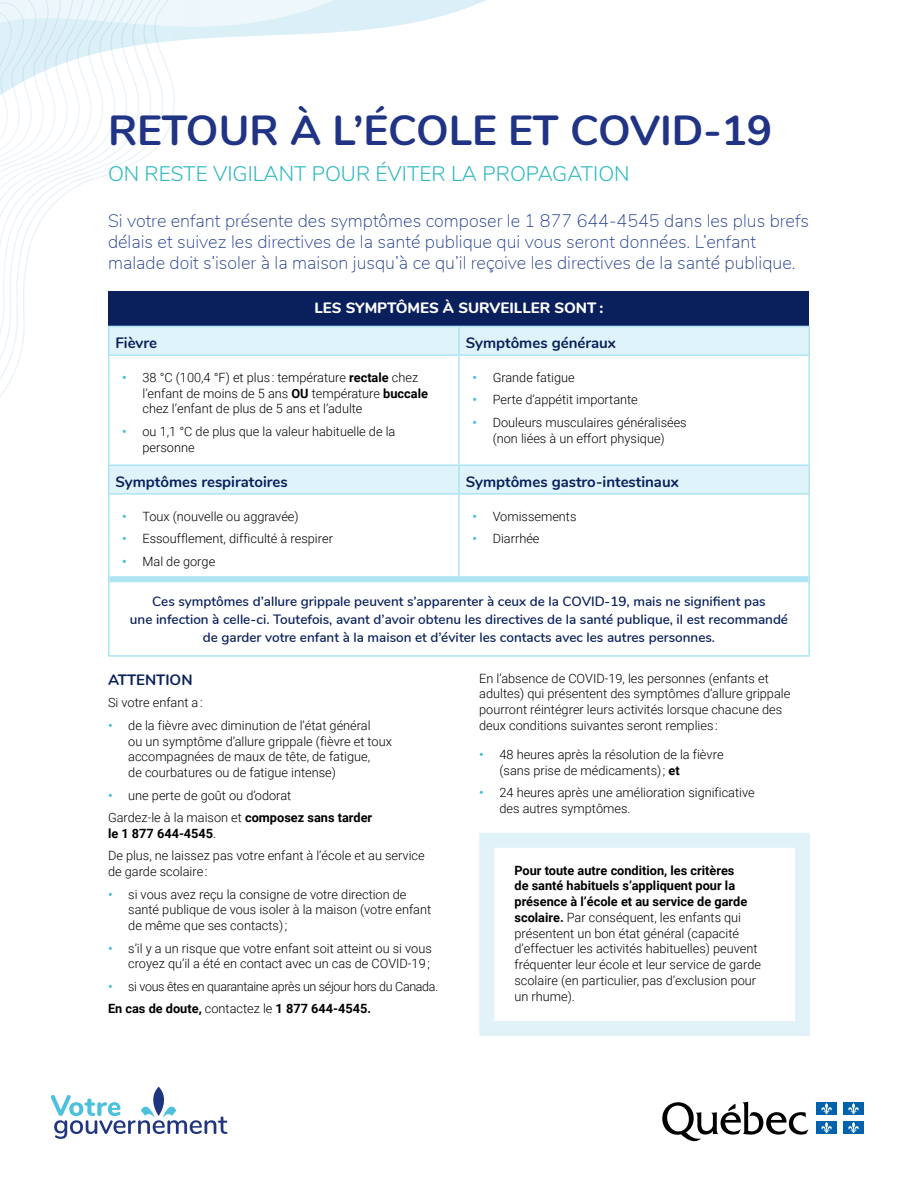
<style>
.page{position:relative;width:918px;height:1188px;background:#fff}
.page>*{position:absolute;margin:0;border:0;box-sizing:border-box;transform-origin:0 0}
.t1{font:700 42px "Nunito";color:#203384}
.t2{font:300 21px "Nunito";color:#2eb8be}
.t3{font:200 18px/21px "Nunito";color:#203d8e}
.t4{font:700 15px "Nunito";color:#09205c}
.t5{font:800 15px "Nunito";color:#fff}
.t6{font:600 13.5px/18px "Nunito";color:#09205c;text-align:center}
.t7{font:300 12.75px/15.8px "Roboto";color:#000}
.t8{font:300 12.75px/22.5px "Roboto";letter-spacing:-.025em;color:#000}
.s1{font-weight:700;color:#4abfdb}
.s2{font-weight:700}
</style>
<div class="page">
<svg style="left:374px;top:0;width:112px;height:29px"></svg>
<svg style="left:196px;top:0;width:178px;height:39px;background:#e5f3f9"></svg>
<svg style="left:175px;top:0;width:13px;height:41px"></svg>
<svg style="left:163px;top:0;width:12px;height:140px"></svg>
<svg style="left:150px;top:0;width:13px;height:154px"></svg>
<svg style="left:138px;top:0;width:12px;height:162px"></svg>
<svg style="left:125px;top:0;width:13px;height:168px"></svg>
<svg style="left:113px;top:0;width:12px;height:173px"></svg>
<svg style="left:101px;top:0;width:12px;height:326px"></svg>
<svg style="left:0;top:0;width:101px;height:397px"></svg>
<div style="left:109px;top:291px;width:700px;height:35px;background:#09205c"></div>
<svg style="left:110px;top:327px;width:698px;height:166px"></svg>
<hr style="left:108px;top:356px;width:2px;height:108px;background:#ace4f3">
<hr style="left:458px;top:356px;width:2px;height:108px;background:#ace4f3">
<hr style="left:808px;top:356px;width:2px;height:108px;background:#ace4f3">
<hr style="left:108px;top:464px;width:351px;height:2px;background:#ace4f3">
<hr style="left:108px;top:466px;width:2px;height:27px;background:#ace4f3">
<hr style="left:459px;top:464px;width:351px;height:2px;background:#ace4f3">
<hr style="left:458px;top:466px;width:2px;height:27px;background:#ace4f3">
<hr style="left:808px;top:466px;width:2px;height:27px;background:#ace4f3">
<hr style="left:108px;top:493px;width:351px;height:2px;background:#ace4f3">
<hr style="left:108px;top:495px;width:2px;height:84px;background:#ace4f3">
<hr style="left:459px;top:493px;width:351px;height:2px;background:#ace4f3">
<hr style="left:458px;top:495px;width:2px;height:81px;background:#ace4f3">
<hr style="left:808px;top:495px;width:2px;height:84px;background:#ace4f3">
<hr style="left:108px;top:326px;width:351px;height:1px;background:#ace4f3">
<hr style="left:108px;top:327px;width:2px;height:27px;background:#ace4f3">
<hr style="left:459px;top:326px;width:351px;height:1px;background:#ace4f3">
<hr style="left:458px;top:327px;width:2px;height:27px;background:#ace4f3">
<hr style="left:808px;top:327px;width:2px;height:27px;background:#ace4f3">
<hr style="left:108px;top:354px;width:351px;height:2px;background:#ace4f3">
<hr style="left:459px;top:354px;width:351px;height:2px;background:#ace4f3">
<div style="left:110px;top:576px;width:349px;height:6px;background:#ace4f3"></div>
<div style="left:459px;top:576px;width:349px;height:6px;background:#ace4f3"></div>
<hr style="left:108px;top:579px;width:2px;height:76px;background:#ace4f3">
<hr style="left:808px;top:579px;width:2px;height:76px;background:#ace4f3">
<hr style="left:108px;top:655px;width:351px;height:2px;background:#ace4f3">
<hr style="left:459px;top:655px;width:351px;height:2px;background:#ace4f3">
<div style="left:479px;top:833px;width:331px;height:203px;border:15px solid #e2f2f9"></div>
<img style="left:52px;top:1087px;width:175px;height:52px">
<img style="left:662px;top:1101px;width:202px;height:41px">
<h1 class="t1" style="left:108px;top:99px;width:666px">RETOUR À L’ÉCOLE ET COVID-19</h1>
<h2 class="t2" style="left:108px;top:158px;width:523px">ON RESTE VIGILANT POUR ÉVITER LA PROPAGATION</h2>
<p class="t3" style="left:108px;top:209px;width:702px">Si votre enfant présente des symptômes composer le 1 877 644-4545 dans les plus brefs délais et suivez les directives de la santé publique qui vous seront données. L’enfant malade doit s’isoler à la maison jusqu’à ce qu’il reçoive les directives de la santé publique.</p>
<p class="t5" style="left:315px;top:297px;width:290px">LES SYMPTÔMES À SURVEILLER SONT :</p>
<p class="t4" style="left:115px;top:332px;width:43px">Fièvre</p>
<p class="t4" style="left:466px;top:332px;width:152px">Symptômes généraux</p>
<p class="t7" style="left:142px;top:369px;width:287px;text-indent:-20px"><span class="s1">•</span> 38 °C (100,4 °F) et plus : température <span class="s2">rectale</span> chez l’enfant de moins de 5 ans <span class="s2">OU</span> température <span class="s2">buccale </span>chez l’enfant de plus de 5 ans et l’adulte</p>
<p class="t7" style="left:142px;top:423px;width:254px;text-indent:-20px"><span class="s1">•</span> ou 1,1 °C de plus que la valeur habituelle de la personne</p>
<p class="t7" style="left:472px;top:369px;width:104px"><span class="s1">•</span> Grande fatigue</p>
<p class="t7" style="left:472px;top:392px;width:167px"><span class="s1">•</span> Perte d’appétit importante</p>
<p class="t7" style="left:472px;top:414px;width:216px;text-align:center"><span class="s1">•</span> Douleurs musculaires généralisées (non liées à un effort physique)</p>
<p class="t4" style="left:116px;top:471px;width:174px">Symptômes respiratoires</p>
<p class="t4" style="left:466px;top:471px;width:214px">Symptômes gastro-intestinaux</p>
<p class="t7" style="left:122px;top:508px;width:178px"><span class="s1">•</span> Toux (nouvelle ou aggravée)</p>
<p class="t7" style="left:122px;top:530px;width:212px"><span class="s1">•</span> Essoufflement, difficulté à respirer</p>
<p class="t7" style="left:122px;top:553px;width:95px"><span class="s1">•</span> Mal de gorge</p>
<p class="t7" style="left:472px;top:508px;width:106px"><span class="s1">•</span> Vomissements</p>
<p class="t7" style="left:472px;top:530px;width:69px"><span class="s1">•</span> Diarrhée</p>
<p class="t6" style="left:130px;top:592px;width:660px">Ces symptômes d’allure grippale peuvent s’apparenter à ceux de la COVID-19, mais ne signifient pas<br>une infection à celle-ci. Toutefois, avant d’avoir obtenu les directives de la santé publique, il est recommandé de garder votre enfant à la maison et d’éviter les contacts avec les autres personnes.</p>
<p class="t4" style="left:108px;top:669px;width:86px">ATTENTION</p>
<p class="t7" style="left:108px;top:694px;width:96px">Si votre enfant a :</p>
<p class="t7" style="left:128px;top:717px;width:265px;text-indent:-20px"><span class="s1">•</span> de la fièvre avec diminution de l’état général<br>ou un symptôme d’allure grippale (fièvre et toux accompagnées de maux de tête, de fatigue,<br>de courbatures ou de fatigue intense)</p>
<p class="t7" style="left:108px;top:783px;width:266px;line-height:22.5px"><span class="s1">•</span> une perte de goût ou d’odorat<br>Gardez-le à la maison et <span class="s2">composez sans tarder</span></p>
<p class="t7" style="left:108px;top:822px;width:318px;line-height:22.5px"><span class="s2">le 1 877 644-4545</span>.<br>De plus, ne laissez pas votre enfant à l’école et au service</p>
<p class="t7" style="left:108px;top:863px;width:101px">de garde scolaire :</p>
<p class="t7" style="left:128px;top:886px;width:304px;text-indent:-20px"><span class="s1">•</span> si vous avez reçu la consigne de votre direction de santé publique de vous isoler à la maison (votre enfant de même que ses contacts) ;</p>
<p class="t7" style="left:108px;top:940px;width:325px;text-align:right"><span class="s1">•</span> s’il y a un risque que votre enfant soit atteint ou si vous croyez qu’il a été en contact avec un cas de COVID-19 ;</p>
<p class="t8" style="left:108px;top:975px;width:332px"><span class="s1">•</span> si vous êtes en quarantaine après un séjour hors du Canada.<br><span class="s2">En cas de doute,</span> contactez le <span class="s2">1 877 644-4545.</span></p>
<p class="t7" style="left:479px;top:670px;width:313px">En l’absence de COVID-19, les personnes (enfants et adultes) qui présentent des symptômes d’allure grippale pourront réintégrer leurs activités lorsque chacune des deux conditions suivantes seront remplies :</p>
<p class="t7" style="left:499px;top:746px;width:226px;text-indent:-20px"><span class="s1">•</span> 48 heures après la résolution de la fièvre (sans prise de médicaments) ; <span class="s2">et</span></p>
<p class="t7" style="left:499px;top:784px;width:257px;text-indent:-20px"><span class="s1">•</span> 24 heures après une amélioration significative des autres symptômes.</p>
<p class="t7" style="left:514px;top:862px;width:248px"><span class="s2">Pour toute autre condition, les critères<br>de santé habituels s’appliquent pour la présence à l’école et au service de garde scolaire.</span> Par conséquent, les enfants qui présentent un bon état général (capacité d’effectuer les activités habituelles) peuvent fréquenter leur école et leur service de garde scolaire (en particulier, pas d’exclusion pour un rhume).</p>
</div>
